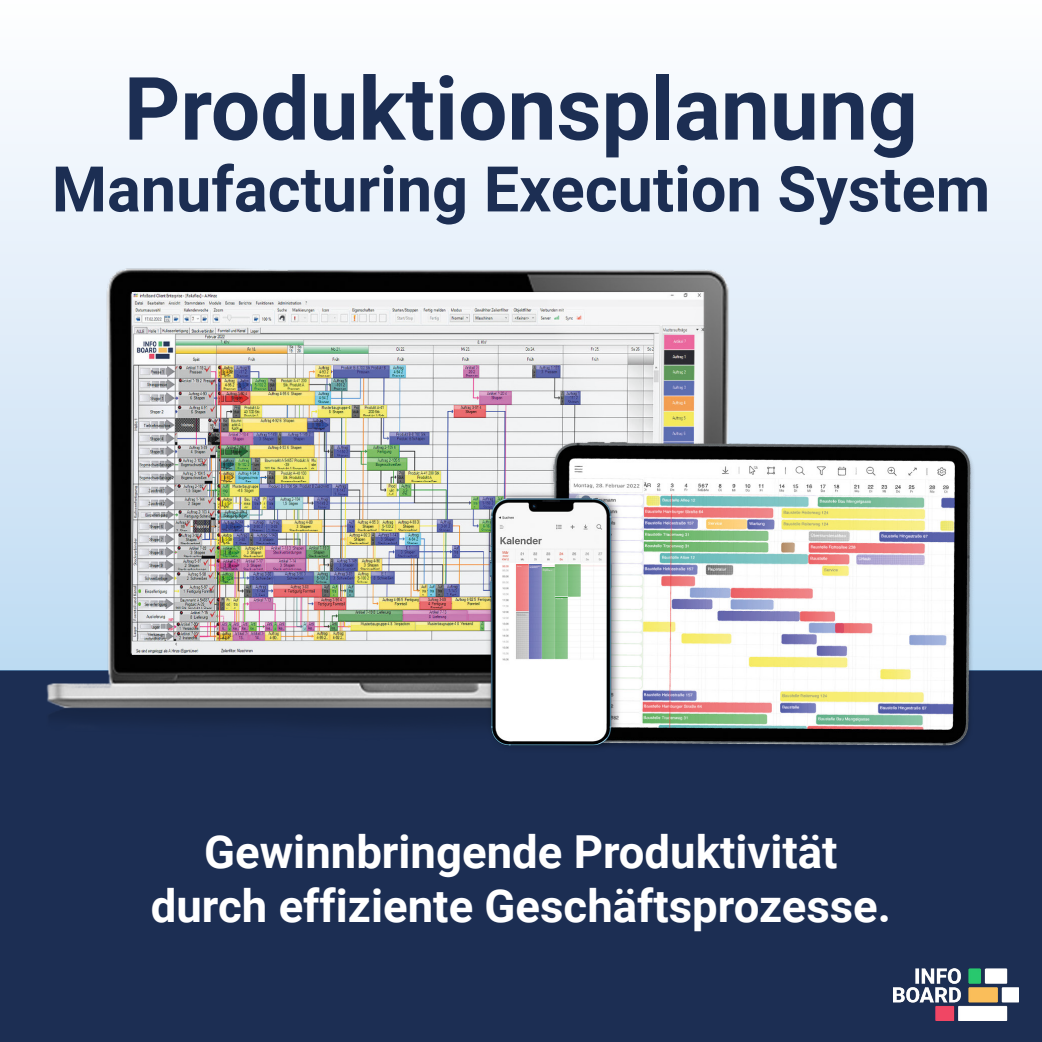
<style>
.page{position:relative;width:1042px;height:1042px;background:#fff}
.page>*{position:absolute;margin:0;border:0;box-sizing:border-box;transform-origin:0 0}
.t1{font:700 87.5px "Roboto";color:#1c2e53}
.t2{font:700 63px "Roboto";color:#1c2e53}
.t3{font:700 45.5px/54.6px "Roboto";color:#fff;text-align:center}
</style>
<div class="page">
<div style="left:0;top:671px;width:1042px;height:371px;background:#1c2e53"></div>
<div style="left:0;top:0;width:1042px;height:671px;background:#f3f8fd"></div>
<img style="left:893px;top:968px;width:125px;height:53px">
<img style="left:19px;top:230px;width:1007px;height:519px">
<h1 class="t1" style="left:124px;top:47px;width:795px">Produktionsplanung</h1>
<h2 class="t2" style="left:52px;top:145px;width:940px">Manufacturing Execution System</h2>
<p class="t3" style="left:151px;top:822px;width:742px">Gewinnbringende Produktivität durch effiziente Geschäftsprozesse.</p>
</div>
